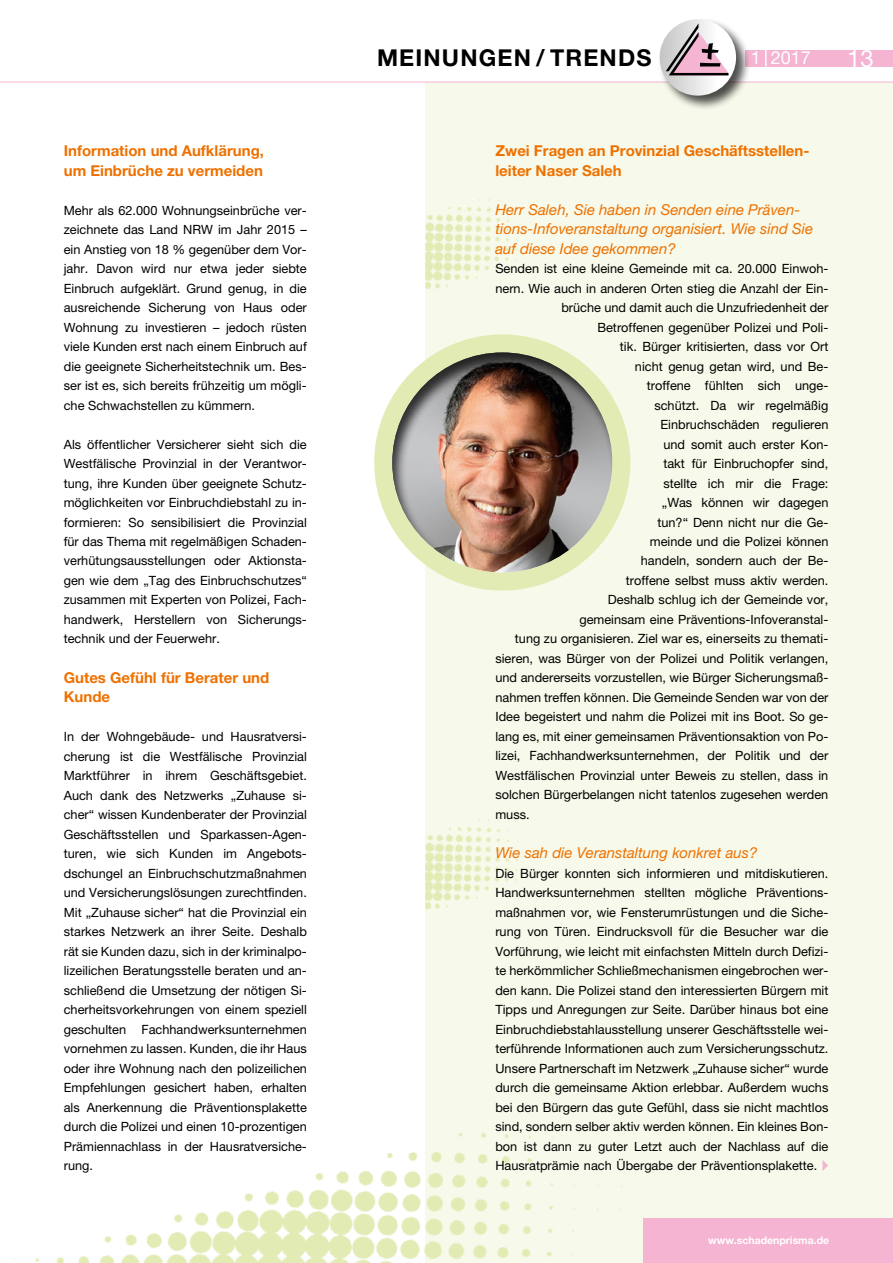
<style>
.page{position:relative;width:893px;height:1263px;background:#fff}
.page>*{position:absolute;margin:0;border:0;box-sizing:border-box;transform-origin:0 0}
.t1{font:24px "Helvetica Neue";color:#fff}
.t2{font:700 23.25px "Helvetica Neue";letter-spacing:.05em;color:#000}
.t3{font:18px "Helvetica Neue";color:#fff}
.t4{font:italic 15px/19.5px "Helvetica Neue";color:#ee7100}
.t5{font:700 15px/19.5px "Helvetica Neue";color:#ee7100}
.t6{font:12.75px/19.5px "Helvetica Neue";color:#000;text-align:justify}
.t7{font:700 10.5px "Helvetica Neue";color:#fff}
.s1{font-family:"European Pi Three";color:#f5b4d2}
</style>
<div class="page">
<div style="left:425px;top:82px;width:468px;height:1181px;background:#f7f9ea"></div>
<div style="left:745px;top:50px;width:148px;height:16px;background:#f5b4d2"></div>
<svg style="left:765px;top:50px;width:2px;height:16px"></svg>
<hr style="left:0;top:82px;width:893px;height:1px;background:#f5b4d2">
<div style="left:657px;top:17px;width:94px;height:94px;background:#000;opacity:.7"></div>
<svg style="left:660px;top:19px;width:76px;height:77px"></svg>
<svg style="left:666px;top:23px;width:62px;height:52px"></svg>
<div style="left:644px;top:1219px;width:249px;height:44px;background:#f5b4d2"></div>
<img style="left:425px;top:199px;width:93px;height:90px">
<img style="left:425px;top:819px;width:93px;height:91px">
<img style="left:13px;top:1133px;width:610px;height:130px">
<div style="left:374px;top:334px;width:256px;height:257px;background:#e3ebb5;border-radius:50%"></div>
<div style="left:378px;top:339px;width:247px;height:234px;background:#000;opacity:.75"></div>
<p class="t5" style="left:64px;top:141px;width:202px">Information und Aufklärung, um Einbrüche zu vermeiden</p>
<p class="t6" style="left:64px;top:200px;width:245px">Mehr als 62.000 Wohnungseinbrüche ver&shy;zeichnete das Land NRW im Jahr 2015 – ein Anstieg von 18 % gegenüber dem Vor&shy;jahr. Davon wird nur etwa jeder siebte Einbruch aufgeklärt. Grund genug, in die ausreichende Sicherung von Haus oder Wohnung zu investieren – jedoch rüsten viele Kunden erst nach einem Einbruch auf die geeignete Sicherheitstechnik um. Bes&shy;ser ist es, sich bereits frühzeitig um mögli&shy;che Schwachstellen zu kümmern.</p>
<p class="t6" style="left:64px;top:434px;width:245px">Als öffentlicher Versicherer sieht sich die Westfälische Provinzial in der Verantwor&shy;tung, ihre Kunden über geeignete Schutz&shy;möglichkeiten vor Einbruchdiebstahl zu in&shy;formieren: So sensibilisiert die Provinzial für das Thema mit regelmäßigen Schaden&shy;verhütungsausstellungen oder Aktionsta&shy;gen wie dem „Tag des Einbruchschutzes“ zusammen mit Experten von Polizei, Fach&shy;handwerk, Herstellern von Sicherungs&shy;technik und der Feuerwehr.</p>
<p class="t5" style="left:64px;top:667px;width:207px">Gutes Gefühl für Berater und<br>Kunde</p>
<p class="t6" style="left:64px;top:727px;width:245px">In der Wohngebäude- und Hausratversi&shy;cherung ist die Westfälische Provinzial Marktführer in ihrem Geschäftsgebiet.<br>Auch dank des Netzwerks „Zuhause si&shy;cher“ wissen Kundenberater der Provinzial Geschäftsstellen und Sparkassen-Agen&shy;turen, wie sich Kunden im Angebots&shy;dschungel an Einbruchschutzmaßnahmen und Versicherungslösungen zurechtfinden.<br>Mit „Zuhause sicher“ hat die Provinzial ein starkes Netzwerk an ihrer Seite. Deshalb rät sie Kunden dazu, sich in der kriminalpo&shy;lizeilichen Beratungsstelle beraten und an&shy;schließend die Umsetzung der nötigen Si&shy;cherheitsvorkehrungen von einem speziell geschulten Fachhandwerksunternehmen vornehmen zu lassen. Kunden, die ihr Haus oder ihre Wohnung nach den polizeilichen Empfehlungen gesichert haben, erhalten als Anerkennung die Präventionsplakette durch die Polizei und einen 10-prozentigen Prämiennachlass in der Hausratversiche&shy;rung.</p>
<h2 class="t2" style="left:377px;top:43px;width:276px">meinungen / Trends</h2>
<h3 class="t3" style="left:751px;top:47px;width:62px">1 2017</h3>
<h1 class="t1" style="left:847px;top:44px;width:28px">13</h1>
<p class="t5" style="left:495px;top:141px;width:316px">Zwei Fragen an Provinzial Geschäftsstellen&shy;leiter Naser Saleh</p>
<p class="t4" style="left:495px;top:199px;width:319px">Herr Saleh, Sie haben in Senden eine Präven&shy;tions-Infoveranstaltung organisiert. Wie sind Sie auf diese Idee gekommen?</p>
<p class="t6" style="left:495px;top:259px;width:335px">Senden ist eine kleine Gemeinde mit ca. 20.000 Einwoh-</p>
<p class="t6" style="left:495px;top:278px;width:335px">nern. Wie auch in anderen Orten stieg die Anzahl der Ein-</p>
<p class="t6" style="left:561px;top:298px;width:268px">brüche und damit auch die Unzufriedenheit der</p>
<p class="t6" style="left:597px;top:317px;width:233px">Betroffenen gegenüber Polizei und Poli-</p>
<p class="t6" style="left:620px;top:337px;width:210px">tik. Bürger kritisierten, dass vor Ort</p>
<p class="t6" style="left:635px;top:356px;width:195px">nicht genug getan wird, und Be-</p>
<p class="t6" style="left:647px;top:376px;width:183px">troffene fühlten sich unge-</p>
<p class="t6" style="left:654px;top:395px;width:175px">schützt. Da wir regelmäßig</p>
<p class="t6" style="left:660px;top:415px;width:170px">Einbruchschäden regulieren</p>
<p class="t6" style="left:663px;top:434px;width:166px">und somit auch erster Kon-</p>
<p class="t6" style="left:663px;top:453px;width:167px">takt für Einbruchopfer sind,</p>
<p class="t6" style="left:663px;top:473px;width:166px">stellte ich mir die Frage:</p>
<p class="t6" style="left:662px;top:492px;width:168px">„Was können wir dagegen</p>
<p class="t6" style="left:657px;top:512px;width:172px">tun?“ Denn nicht nur die Ge-</p>
<p class="t6" style="left:650px;top:531px;width:180px">meinde und die Polizei können</p>
<p class="t6" style="left:641px;top:551px;width:189px">handeln, sondern auch der Be-</p>
<p class="t6" style="left:626px;top:570px;width:204px">troffene selbst muss aktiv werden.</p>
<p class="t6" style="left:608px;top:590px;width:222px">Deshalb schlug ich der Gemeinde vor,</p>
<p class="t6" style="left:579px;top:609px;width:250px">gemeinsam eine Präventions-Infoveranstal-</p>
<p class="t6" style="left:515px;top:629px;width:315px">tung zu organisieren. Ziel war es, einerseits zu themati-</p>
<p class="t6" style="left:495px;top:648px;width:335px">sieren, was Bürger von der Polizei und Politik verlangen,</p>
<p class="t6" style="left:495px;top:668px;width:335px">und andererseits vorzustellen, wie Bürger Sicherungsmaß-</p>
<p class="t6" style="left:495px;top:687px;width:335px">nahmen treffen können. Die Gemeinde Senden war von der</p>
<p class="t6" style="left:495px;top:707px;width:335px">Idee begeistert und nahm die Polizei mit ins Boot. So ge-</p>
<p class="t6" style="left:495px;top:726px;width:334px">lang es, mit einer gemeinsamen Präventionsaktion von Po-</p>
<p class="t6" style="left:495px;top:746px;width:334px">lizei, Fachhandwerksunternehmen, der Politik und der</p>
<p class="t6" style="left:495px;top:765px;width:334px">Westfälischen Provinzial unter Beweis zu stellen, dass in</p>
<p class="t6" style="left:495px;top:785px;width:334px">solchen Bürgerbelangen nicht tatenlos zugesehen werden</p>
<p class="t6" style="left:495px;top:804px;width:36px">muss.</p>
<p class="t4" style="left:495px;top:843px;width:263px">Wie sah die Veranstaltung konkret aus?</p>
<p class="t6" style="left:495px;top:863px;width:335px">Die Bürger konnten sich informieren und mitdiskutieren.<br>Handwerksunternehmen stellten mögliche Präventions&shy;maßnahmen vor, wie Fensterumrüstungen und die Siche&shy;rung von Türen. Eindrucksvoll für die Besucher war die Vorführung, wie leicht mit einfachsten Mitteln durch Defizi&shy;te herkömmlicher Schließmechanismen eingebrochen wer&shy;den kann. Die Polizei stand den interessierten Bürgern mit Tipps und Anregungen zur Seite. Darüber hinaus bot eine Einbruchdiebstahlausstellung unserer Geschäftsstelle wei&shy;terführende Informationen auch zum Versicherungsschutz.<br>Unsere Partnerschaft im Netzwerk „Zuhause sicher“ wurde durch die gemeinsame Aktion erlebbar. Außerdem wuchs bei den Bürgern das gute Gefühl, dass sie nicht machtlos sind, sondern selber aktiv werden können. Ein kleines Bon&shy;bon ist dann zu guter Letzt auch der Nachlass auf die Hausratprämie nach Übergabe der Präventionsplakette. <span class="s1">A</span></p>
<p class="t7" style="left:708px;top:1233px;width:122px">www.schadenprisma.de</p>
</div>
